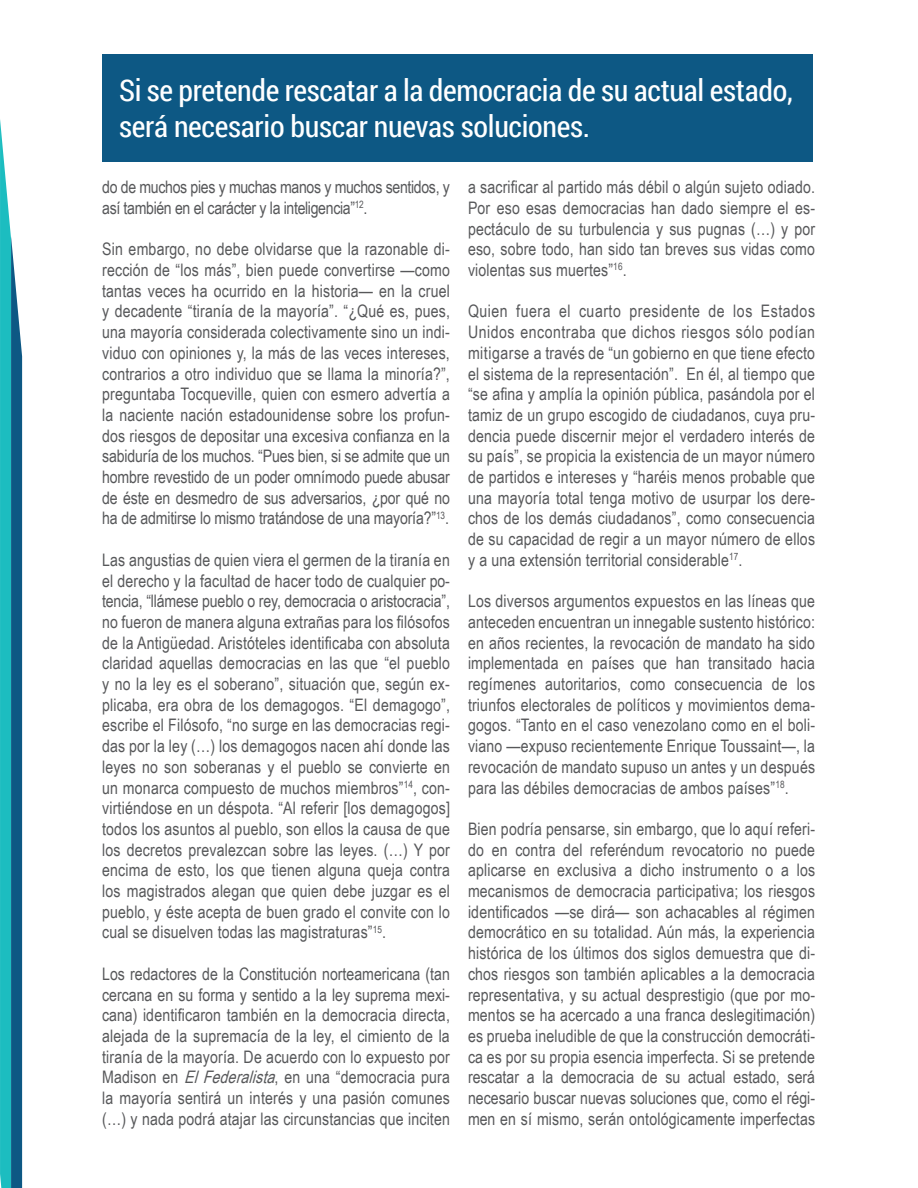
<style>
.page{position:relative;width:918px;height:1188px;background:#fff}
.page>*{position:absolute;margin:0;border:0;box-sizing:border-box;transform-origin:0 0}
.t1{font:30px/36px "Roboto Condensed";letter-spacing:-.01em;color:#fff}
.t2{font:17.25px/20.7px "Arial Narrow";letter-spacing:.01em;color:#57585a;text-align:justify}
.t3{font:17.25px/20.7px "Arial Narrow";letter-spacing:-.02em;color:#57585a}
.s1{font-style:italic}
</style>
<div class="page">
<div style="left:102px;top:54px;width:710px;height:108px;background:#0d5884"></div>
<svg style="left:0;top:119px;width:22px;height:1069px;background:#2f9aae"></svg>
<p class="t1" style="left:119px;top:71px;width:675px">Si se pretende rescatar a la democracia de su actual estado, será necesario buscar nuevas soluciones.</p>
<p class="t3" style="left:102px;top:176px;width:349px">do de muchos pies y muchas manos y muchos sentidos, y así también en el carácter y la inteligencia”<sup>12</sup>.</p>
<p class="t2" style="left:102px;top:238px;width:349px">Sin embargo, no debe olvidarse que la razonable di&shy;rección de “los más”, bien puede convertirse —como tantas veces ha ocurrido en la historia— en la cruel y decadente “tiranía de la mayoría”. “¿Qué es, pues, una mayoría considerada colectivamente sino un indi&shy;viduo con opiniones y, la más de las veces intereses, contrarios a otro individuo que se llama la minoría?”, preguntaba Tocqueville, quien con esmero advertía a la naciente nación estadounidense sobre los profun&shy;dos riesgos de depositar una excesiva confianza en la sabiduría de los muchos. “Pues bien, si se admite que un hombre revestido de un poder omnímodo puede abusar de éste en desmedro de sus adversarios, ¿por qué no ha de admitirse lo mismo tratándose de una mayoría?”<sup>13</sup>.</p>
<p class="t2" style="left:102px;top:549px;width:349px">Las angustias de quien viera el germen de la tiranía en el derecho y la facultad de hacer todo de cualquier po&shy;tencia, “llámese pueblo o rey, democracia o aristocracia”, no fueron de manera alguna extrañas para los filósofos de la Antigüedad. Aristóteles identificaba con absoluta claridad aquellas democracias en las que “el pueblo y no la ley es el soberano”, situación que, según ex&shy;plicaba, era obra de los demagogos. “El demagogo”, escribe el Filósofo, “no surge en las democracias regi&shy;das por la ley (…) los demagogos nacen ahí donde las leyes no son soberanas y el pueblo se convierte en un monarca compuesto de muchos miembros”<sup>14</sup>, con&shy;virtiéndose en un déspota. “Al referir [los demagogos] todos los asuntos al pueblo, son ellos la causa de que los decretos prevalezcan sobre las leyes. (…) Y por encima de esto, los que tienen alguna queja contra los magistrados alegan que quien debe juzgar es el pueblo, y éste acepta de buen grado el convite con lo cual se disuelven todas las magistraturas”<sup>15</sup>.</p>
<p class="t2" style="left:102px;top:963px;width:349px">Los redactores de la Constitución norteamericana (tan cercana en su forma y sentido a la ley suprema mexi&shy;cana) identificaron también en la democracia directa, alejada de la supremacía de la ley, el cimiento de la tiranía de la mayoría. De acuerdo con lo expuesto por Madison en <span class="s1">ElFederalista</span>, en una “democracia pura la mayoría sentirá un interés y una pasión comunes (…) y nada podrá atajar las circunstancias que inciten</p>
<p class="t2" style="left:468px;top:176px;width:349px">a sacrificar al partido más débil o algún sujeto odiado.<br>Por eso esas democracias han dado siempre el es&shy;pectáculo de su turbulencia y sus pugnas (…) y por eso, sobre todo, han sido tan breves sus vidas como violentas sus muertes”<sup>16</sup>.</p>
<p class="t2" style="left:468px;top:300px;width:349px">Quien fuera el cuarto presidente de los Estados Unidos encontraba que dichos riesgos sólo podían mitigarse a través de “un gobierno en que tiene efecto el sistema de la representación”. En él, al tiempo que “se afina y amplía la opinión pública, pasándola por el tamiz de un grupo escogido de ciudadanos, cuya pru&shy;dencia puede discernir mejor el verdadero interés de su país”, se propicia la existencia de un mayor número de partidos e intereses y “haréis menos probable que una mayoría total tenga motivo de usurpar los dere&shy;chos de los demás ciudadanos”, como consecuencia de su capacidad de regir a un mayor número de ellos y a una extensión territorial considerable<sup>17</sup>.</p>
<p class="t2" style="left:468px;top:590px;width:349px">Los diversos argumentos expuestos en las líneas que anteceden encuentran un innegable sustento histórico: en años recientes, la revocación de mandato ha sido implementada en países que han transitado hacia regímenes autoritarios, como consecuencia de los triunfos electorales de políticos y movimientos dema&shy;gogos. “Tanto en el caso venezolano como en el boli&shy;viano —expuso recientemente Enrique Toussaint—, la revocación de mandato supuso un antes y un después para las débiles democracias de ambos países”<sup>18</sup>.</p>
<p class="t2" style="left:468px;top:818px;width:349px">Bien podría pensarse, sin embargo, que lo aquí referi&shy;do en contra del referéndum revocatorio no puede aplicarse en exclusiva a dicho instrumento o a los mecanismos de democracia participativa; los riesgos identificados —se dirá— son achacables al régimen democrático en su totalidad. Aún más, la experiencia histórica de los últimos dos siglos demuestra que di&shy;chos riesgos son también aplicables a la democracia representativa, y su actual desprestigio (que por mo&shy;mentos se ha acercado a una franca deslegitimación) es prueba ineludible de que la construcción democráti&shy;ca es por su propia esencia imperfecta. Si se pretende rescatar a la democracia de su actual estado, será necesario buscar nuevas soluciones que, como el régi&shy;men en sí mismo, serán ontológicamente imperfectas</p>
</div>
